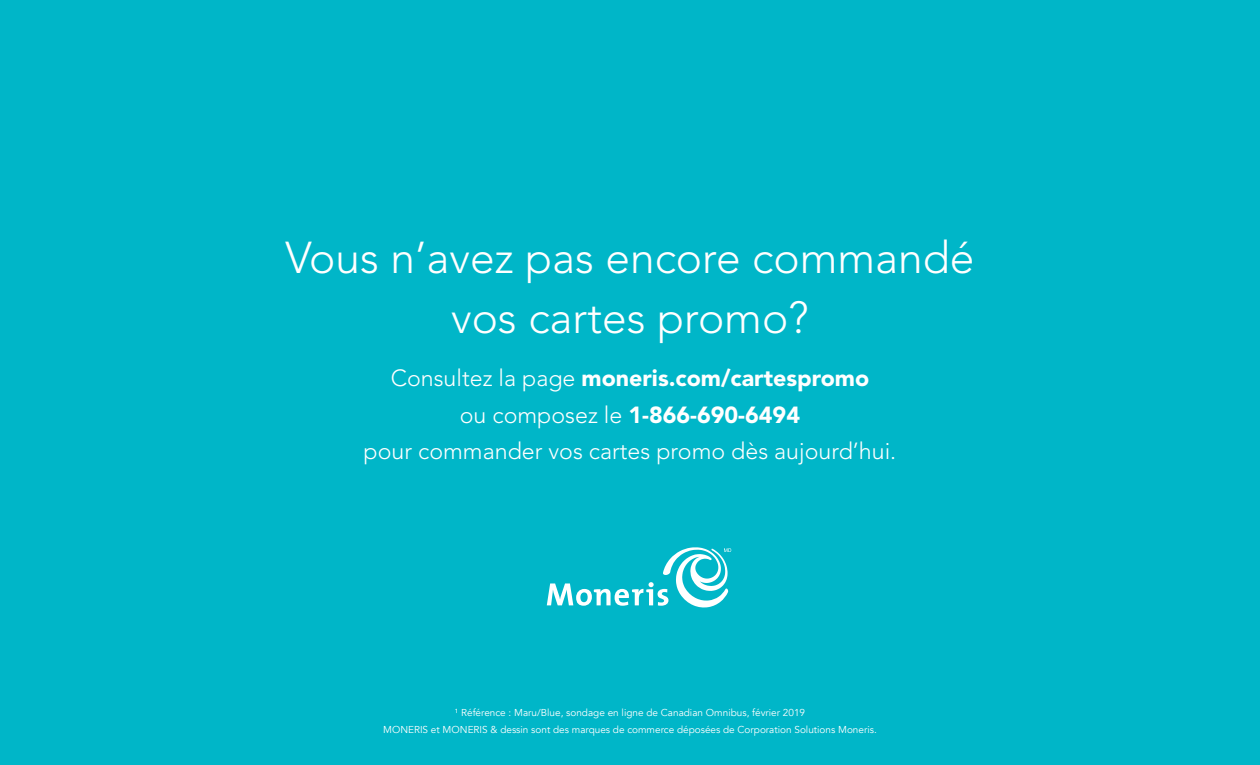
<style>
.page{position:relative;width:1260px;height:765px;background:#00b6c8}
.page>*{position:absolute;margin:0;border:0;box-sizing:border-box;transform-origin:0 0}
.cover_text{font:300 44.25px/60.4px "Avenir LT Std";color:#fff;text-align:center}
.cover_text-2{font:300 23.25px/36.2px "Avenir LT Std";color:#fff;text-align:center}
.t1{font:10px "Avenir";color:#fff}
.s1{font-weight:900}
</style>
<div class="page">
<svg style="left:547px;top:547px;width:184px;height:61px"></svg>
<p class="cover_text" style="left:285px;top:227px;width:691px">Vous n’avez pas encore commandé vos cartes promo?</p>
<p class="cover_text-2" style="left:364px;top:360px;width:534px">Consultez la page <span class="s1">moneris.com/cartespromo<br></span>ou composez le <span class="s1">1-866-690-6494<br></span>pour commander vos cartes promo dès aujourd’hui.</p>
<p class="t1" style="left:455px;top:706px;width:352px">¹ Référence : Maru/Blue, sondage en ligne de Canadian Omnibus, février 2019</p>
<p class="t1" style="left:383px;top:724px;width:495px">MONERIS et MONERIS &amp; dessin sont des marques de commerce déposées de Corporation Solutions Moneris.</p>
</div>
